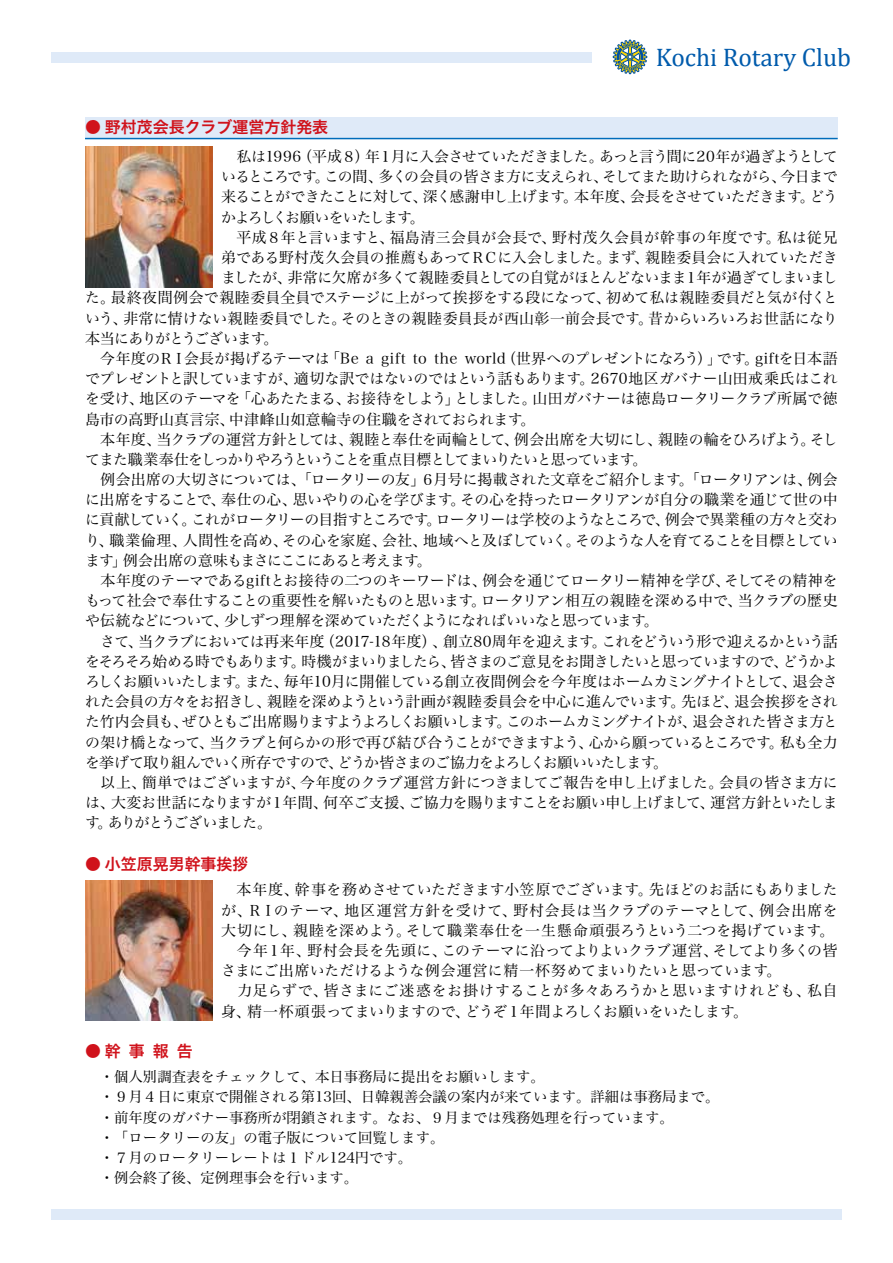
<style>
.page{position:relative;width:893px;height:1263px;background:#fff}
.page>*{position:absolute;margin:0;border:0;box-sizing:border-box;transform-origin:0 0}
.t1{font:25.5px "Cambria";color:#005bac}
.t2{font:15.9px "Hira Kaku Pro W6";color:#d0121b}
.t3{font:14.85px "Hira Min Pro W3";letter-spacing:-.03em;color:#000}
.t4{font:14.85px/20.2px "Hira Min Pro W3";color:#000}
.t5{font:14.85px "Hira Min Pro W3";letter-spacing:-.005em;color:#000}
.t6{font:14.85px "Hira Min Pro W3";letter-spacing:-.05em;color:#000}
.t7{font:14.85px "Hira Min Pro W3";letter-spacing:-.01em;color:#000}
.t8{font:14.85px "Hira Min Pro W3";letter-spacing:-.065em;color:#000}
.t9{font:14.85px "Hira Min Pro W3";letter-spacing:-.07em;color:#000}
.t10{font:14.85px "Hira Min Pro W3";letter-spacing:-.055em;color:#000}
.t11{font:14.85px "Hira Min Pro W3";letter-spacing:.01em;color:#000}
.t12{font:14.85px "Hira Min Pro W3";letter-spacing:.025em;color:#000}
.t13{font:14.85px "Hira Min Pro W3";letter-spacing:.015em;color:#000}
.t14{font:14.85px "Hira Min Pro W3";letter-spacing:-.085em;color:#000}
.t15{font:14.85px "Hira Min Pro W3";letter-spacing:-.06em;color:#000}
.t16{font:14.4px/20.2px "Hira Min Pro W3";color:#000}
</style>
<div class="page">
<div style="left:51px;top:1209px;width:791px;height:10px;background:#dfeaf8"></div>
<div style="left:51px;top:52px;width:540px;height:11px;background:#dfeaf8"></div>
<svg style="left:613px;top:39px;width:35px;height:36px"></svg>
<div style="left:85px;top:117px;width:753px;height:22px;background:#dfeaf8"></div>
<hr style="left:85px;top:138px;width:753px;height:1px;background:#006cba">
<img style="left:85px;top:147px;width:128px;height:140px">
<img style="left:85px;top:880px;width:128px;height:140px">
<h1 class="t1" style="left:656px;top:42px;width:197px">Kochi Rotary Club</h1>
<p class="t2" style="left:85px;top:113px;width:245px">● 野村茂会長クラブ運営方針発表</p>
<p class="t3" style="left:221px;top:144px;width:618px">　私は1996（平成８）年１月に入会させていただきました。あっと言う間に20年が過ぎようとして</p>
<p class="t3" style="left:221px;top:164px;width:618px">いるところです。この間、多くの会員の皆さま方に支えられ、そしてまた助けられながら、今日まで</p>
<p class="t6" style="left:221px;top:184px;width:618px">来ることができたことに対して、深く感謝申し上げます。本年度、会長をさせていただきます。どう</p>
<p class="t14" style="left:221px;top:204px;width:205px">かよろしくお願いをいたします。</p>
<p class="t12" style="left:221px;top:224px;width:618px">　平成８年と言いますと、福島清三会員が会長で、野村茂久会員が幹事の年度です。私は従兄</p>
<p class="t3" style="left:221px;top:245px;width:618px">弟である野村茂久会員の推薦もあってＲＣに入会しました。まず、親睦委員会に入れていただき</p>
<p class="t8" style="left:221px;top:265px;width:618px">ましたが、非常に欠席が多くて親睦委員としての自覚がほとんどないまま１年が過ぎてしまいまし</p>
<p class="t7" style="left:85px;top:285px;width:754px">た。最終夜間例会で親睦委員全員でステージに上がって挨拶をする段になって、初めて私は親睦委員だと気が付くと</p>
<p class="t11" style="left:85px;top:305px;width:754px">いう、非常に情けない親睦委員でした。そのときの親睦委員長が西山彰一前会長です。昔からいろいろお世話になり</p>
<p class="t15" style="left:85px;top:325px;width:195px">本当にありがとうございます。</p>
<p class="t5" style="left:85px;top:346px;width:754px">　今年度のＲＩ会長が掲げるテーマは「Be a gift to the world（世界へのプレゼントになろう）」です。giftを日本語</p>
<p class="t7" style="left:85px;top:366px;width:754px">でプレゼントと訳していますが、適切な訳ではないのではという話もあります。2670地区ガバナー山田戒乘氏はこれ</p>
<p class="t3" style="left:85px;top:386px;width:754px">を受け、地区のテーマを「心あたたまる、お接待をしよう」としました。山田ガバナーは徳島ロータリークラブ所属で徳</p>
<p class="t13" style="left:85px;top:406px;width:452px">島市の高野山真言宗、中津峰山如意輪寺の住職をされておられます。</p>
<p class="t3" style="left:85px;top:426px;width:754px">　本年度、当クラブの運営方針としては、親睦と奉仕を両輪として、例会出席を大切にし、親睦の輪をひろげよう。そし</p>
<p class="t9" style="left:85px;top:447px;width:564px">てまた職業奉仕をしっかりやろうということを重点目標としてまいりたいと思っています。</p>
<p class="t3" style="left:85px;top:467px;width:754px">　例会出席の大切さについては、「ロータリーの友」６月号に掲載された文章をご紹介します。「ロータリアンは、例会</p>
<p class="t3" style="left:85px;top:487px;width:754px">に出席をすることで、奉仕の心、思いやりの心を学びます。その心を持ったロータリアンが自分の職業を通じて世の中</p>
<p class="t10" style="left:85px;top:507px;width:754px">に貢献していく。これがロータリーの目指すところです。ロータリーは学校のようなところで、例会で異業種の方々と交わ</p>
<p class="t3" style="left:85px;top:527px;width:754px">り、職業倫理、人間性を高め、その心を家庭、会社、地域へと及ぼしていく。そのような人を育てることを目標としてい</p>
<p class="t6" style="left:85px;top:548px;width:348px">ます」例会出席の意味もまさにここにあると考えます。</p>
<p class="t3" style="left:85px;top:568px;width:754px">　本年度のテーマであるgiftとお接待の二つのキーワードは、例会を通じてロータリー精神を学び、そしてその精神を</p>
<p class="t3" style="left:85px;top:588px;width:754px">もって社会で奉仕することの重要性を解いたものと思います。ロータリアン相互の親睦を深める中で、当クラブの歴史</p>
<p class="t3" style="left:85px;top:608px;width:575px">や伝統などについて、少しずつ理解を深めていただくようになればいいなと思っています。</p>
<p class="t3" style="left:85px;top:628px;width:754px">　さて、当クラブにおいては再来年度（2017-18年度）、創立80周年を迎えます。これをどういう形で迎えるかという話</p>
<p class="t8" style="left:85px;top:649px;width:754px">をそろそろ始める時でもあります。時機がまいりましたら、皆さまのご意見をお聞きしたいと思っていますので、どうかよ</p>
<p class="t3" style="left:85px;top:669px;width:754px">ろしくお願いいたします。また、毎年10月に開催している創立夜間例会を今年度はホームカミングナイトとして、退会さ</p>
<p class="t3" style="left:85px;top:689px;width:754px">れた会員の方々をお招きし、親睦を深めようという計画が親睦委員会を中心に進んでいます。先ほど、退会挨拶をされ</p>
<p class="t9" style="left:85px;top:709px;width:754px">た竹内会員も、ぜひともご出席賜りますようよろしくお願いします。このホームカミングナイトが、退会された皆さま方と</p>
<p class="t3" style="left:85px;top:729px;width:754px">の架け橋となって、当クラブと何らかの形で再び結び合うことができますよう、心から願っているところです。私も全力</p>
<p class="t6" style="left:85px;top:750px;width:585px">を挙げて取り組んでいく所存ですので、どうか皆さまのご協力をよろしくお願いいたします。</p>
<p class="t5" style="left:85px;top:770px;width:754px">　以上、簡単ではございますが、今年度のクラブ運営方針につきましてご報告を申し上げました。会員の皆さま方に</p>
<p class="t3" style="left:85px;top:790px;width:754px">は、大変お世話になりますが１年間、何卒ご支援、ご協力を賜りますことをお願い申し上げまして、運営方針といたしま</p>
<p class="t14" style="left:85px;top:810px;width:189px">す。ありがとうございました。</p>
<p class="t2" style="left:85px;top:849px;width:165px">● 小笠原晃男幹事挨拶</p>
<p class="t4" style="left:221px;top:878px;width:618px">　本年度、幹事を務めさせていただきます小笠原でございます。先ほどのお話にもありましたが、ＲＩのテーマ、地区運営方針を受けて、野村会長は当クラブのテーマとして、例会出席を大切にし、親睦を深めよう。そして職業奉仕を一生懸命頑張ろうという二つを掲げています。　今年１年、野村会長を先頭に、このテーマに沿ってよりよいクラブ運営、そしてより多くの皆さまにご出席いただけるような例会運営に精一杯努めてまいりたいと思っています。<br>　力足らずで、皆さまにご迷惑をお掛けすることが多々あろうかと思いますけれども、私自身、精一杯頑張ってまいりますので、どうぞ１年間よろしくお願いをいたします。</p>
<p class="t2" style="left:85px;top:1036px;width:109px">●幹事報告</p>
<p class="t16" style="left:100px;top:1065px;width:621px">・個人別調査表をチェックして、本日事務局に提出をお願いします。<br>・９月４日に東京で開催される第13回、日韓親善会議の案内が来ています。詳細は事務局まで。・前年度のガバナー事務所が閉鎖されます。なお、９月までは残務処理を行っています。<br>・「ロータリーの友」の電子版について回覧します。<br>・７月のロータリーレートは１ドル124円です。<br>・例会終了後、定例理事会を行います。</p>
</div>
